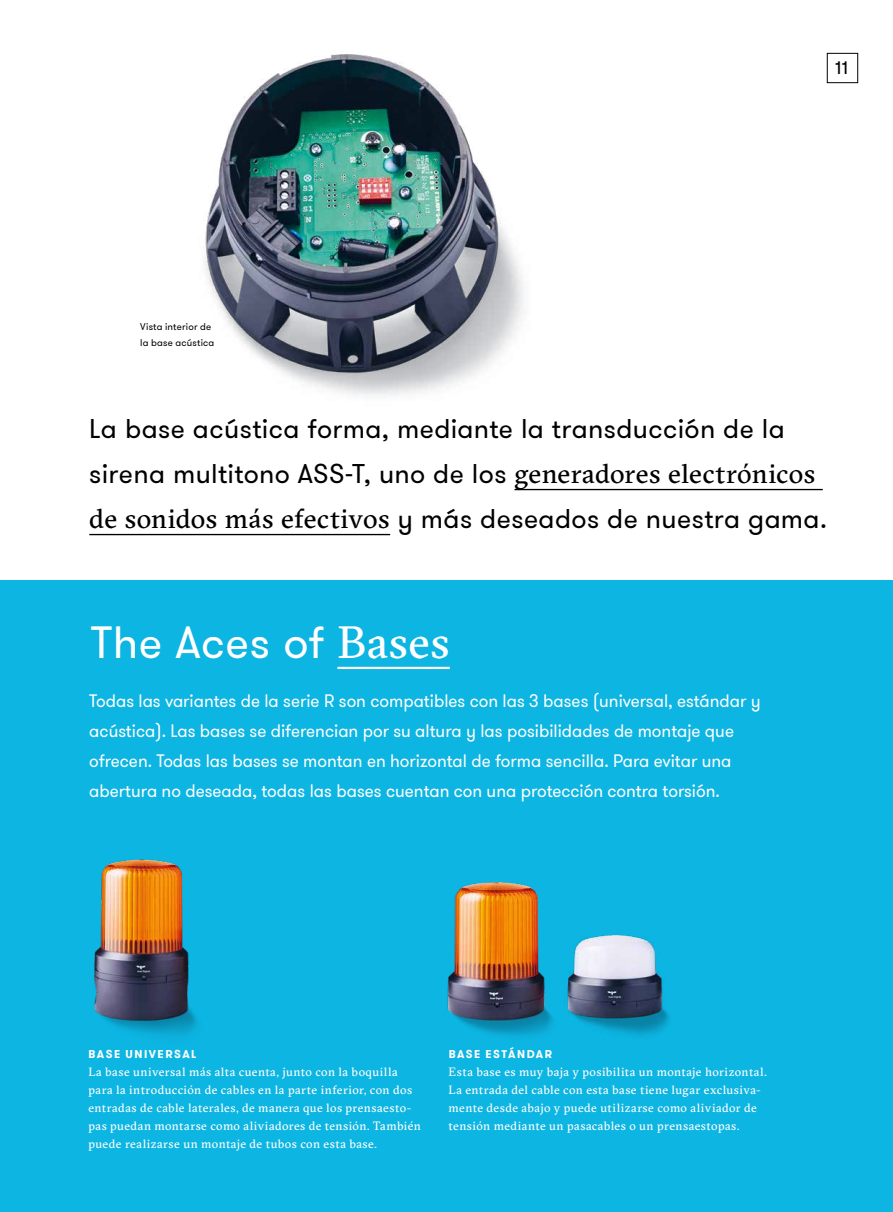
<style>
.page{position:relative;width:893px;height:1212px;background:#fff}
.page>*{position:absolute;margin:0;border:0;box-sizing:border-box;transform-origin:0 0}
.t1{font:45px "GT Walsheim Pro";letter-spacing:.01em;color:#fff}
.t2{font:27px/45px "GT Walsheim Pro";letter-spacing:.015em;color:#000}
.t3{font:18px/30px "GT Walsheim Pro";color:#fff;scale:.96 1}
.t4{font:18px "GT Walsheim Pro";color:#000}
.t5{font:12px/18px "GT Sectra";letter-spacing:.04em;color:#fff}
.t6{font:700 11.25px "GT Walsheim Pro";letter-spacing:.13em;color:#fff}
.t7{font:9.75px/16.5px "GT Walsheim Pro";letter-spacing:.02em;color:#000}
.s1{font-family:"GT Sectra"}
</style>
<div class="page">
<div style="left:0;top:580px;width:893px;height:632px;background:#0db5e2"></div>
<div style="left:827px;top:53px;width:31px;height:30px;border:1px solid #000"></div>
<img style="left:204px;top:54px;width:319px;height:341px">
<hr style="left:337px;top:667px;width:113px;height:2px;background:#fff">
<img style="left:592px;top:935px;width:77px;height:101px">
<img style="left:94px;top:859px;width:103px;height:176px">
<img style="left:447px;top:882px;width:145px;height:154px">
<hr style="left:514px;top:489px;width:309px;height:1px;background:#000">
<hr style="left:89px;top:534px;width:301px;height:1px;background:#000">
<h3 class="t4" style="left:835px;top:56px;width:14px">11</h3>
<p class="t7" style="left:140px;top:318px;width:76px">Vista interior de la base acústica</p>
<h2 class="t2" style="left:89px;top:406px;width:739px">La base acústica forma, mediante la transducción de la sirena multitono ASS-T, uno de los <span class="s1">generadores electrónicos de sonidos más efectivos</span> y más deseados de nuestra gama.</h2>
<h1 class="t1" style="left:91px;top:614px;width:360px">The Aces of <span class="s1">Bases</span></h1>
<p class="t3" style="left:89px;top:686px;width:701px">Todas las variantes de la serie R son compatibles con las 3 bases (universal, estándar y acústica). Las bases se diferencian por su altura y las posibilidades de montaje que ofrecen. Todas las bases se montan en horizontal de forma sencilla. Para evitar una abertura no deseada, todas las bases cuentan con una protección contra torsión.</p>
<p class="t6" style="left:89px;top:1047px;width:109px">BASE UNIVERSAL</p>
<p class="t5" style="left:88px;top:1063px;width:334px">La base universal más alta cuenta, junto con la boquilla para la introducción de cables en la parte inferior, con dos entradas de cable laterales, de manera que los prensaesto&shy;pas puedan montarse como aliviadores de tensión. También puede realizarse un montaje de tubos con esta base.</p>
<p class="t6" style="left:449px;top:1047px;width:105px">BASE ESTÁNDAR</p>
<p class="t5" style="left:449px;top:1063px;width:320px">Esta base es muy baja y posibilita un montaje horizontal.<br>La entrada del cable con esta base tiene lugar exclusiva&shy;mente desde abajo y puede utilizarse como aliviador de tensión mediante un pasacables o un prensaestopas.</p>
</div>
